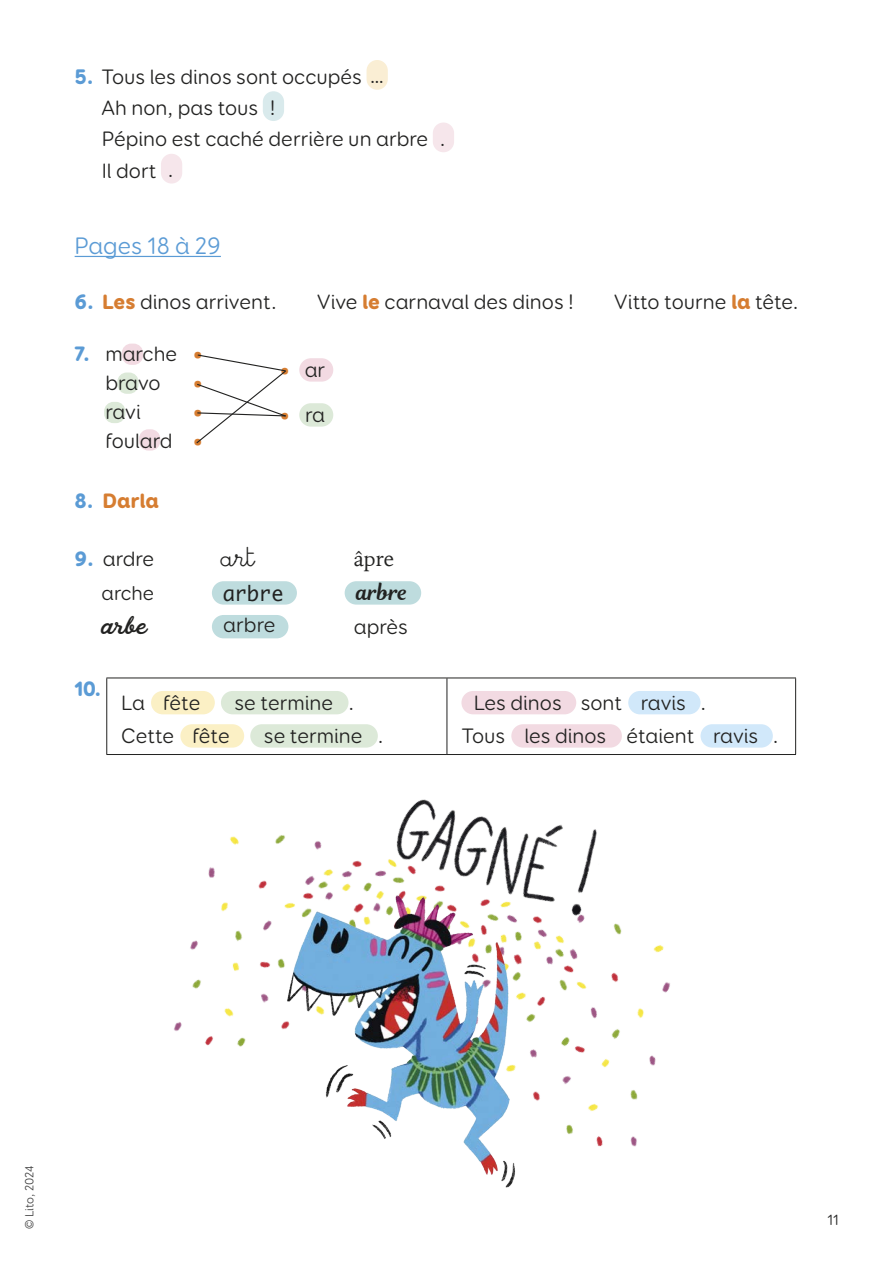
<style>
.page{position:relative;width:893px;height:1263px;background:#fff}
.page>*{position:absolute;margin:0;border:0;box-sizing:border-box;transform-origin:0 0}
.t1{font:31.5px "Booster Next FY";color:#d67d31}
.t2{font:700 30px "Gino School Script";color:#222221}
.t3{font:24px "Booster Next FY";color:#5b9bd5}
.t4{font:24px "Hanley Pro Script";color:#222221}
.t5{font:21px "Booster Next FY";color:#222221}
.t6{font:900 21px "Booster Next FY";color:#d67d31}
.t7{font:900 21px "Booster Next FY";color:#5b9bd5}
.t8{font:21px "Magnolia Script";color:#222221}
.t9{font:21px "Iowan Old Style";color:#222221}
.t10{font:20.25px "Booster Next FY";color:#222221}
.t11{font:20.25px "Monaco";color:#222221}
.t12{font:15px "Booster Next FY";color:#222221}
.t13{font:12px "Booster Next FY";color:#424242}
.s1{font-weight:900;color:#5b9bd5}
.s2{font-weight:900;color:#d67d31}
.s3{font-size:31.5px;color:#d67d31}
.s4{color:#5b9bd5}
</style>
<div class="page">
<img style="left:174px;top:835px;width:398px;height:299px">
<hr style="left:75px;top:256px;width:146px;height:1px;background:#5b9bd5">
<div style="left:367px;top:60px;width:21px;height:30px;background:#faeed4;border-radius:11px"></div>
<div style="left:263px;top:91px;width:21px;height:30px;background:#d9eaec;border-radius:11px"></div>
<div style="left:433px;top:123px;width:21px;height:29px;background:#f6e6eb;border-radius:11px"></div>
<div style="left:161px;top:154px;width:21px;height:30px;background:#f6e6eb;border-radius:11px"></div>
<div style="left:122px;top:344px;width:21px;height:21px;background:#f2dae2;border-radius:9px"></div>
<div style="left:139px;top:429px;width:21px;height:22px;background:#f2dae2;border-radius:9px"></div>
<div style="left:117px;top:372px;width:22px;height:22px;background:#dce9d8;border-radius:9px"></div>
<div style="left:104px;top:402px;width:21px;height:21px;background:#dce9d8;border-radius:9px"></div>
<div style="left:299px;top:358px;width:34px;height:24px;background:#f2dae2;border-radius:12px"></div>
<div style="left:299px;top:403px;width:34px;height:24px;background:#dce9d8;border-radius:12px"></div>
<svg style="left:196px;top:354px;width:90px;height:90px"></svg>
<div style="left:212px;top:581px;width:85px;height:24px;background:#bedcde;border-radius:12px"></div>
<div style="left:345px;top:581px;width:76px;height:24px;background:#bedcde;border-radius:12px"></div>
<div style="left:212px;top:615px;width:76px;height:23px;background:#bedcde;border-radius:12px"></div>
<hr style="left:106px;top:678px;width:341px;height:1px;background:#222221">
<hr style="left:106px;top:678px;width:1px;height:76px;background:#222221">
<hr style="left:447px;top:678px;width:349px;height:1px;background:#222221">
<hr style="left:447px;top:678px;width:1px;height:76px;background:#222221">
<hr style="left:795px;top:678px;width:1px;height:76px;background:#222221">
<hr style="left:106px;top:754px;width:341px;height:1px;background:#222221">
<hr style="left:447px;top:754px;width:349px;height:1px;background:#222221">
<div style="left:151px;top:691px;width:64px;height:23px;background:#fbf0c5;border-radius:12px"></div>
<div style="left:221px;top:691px;width:127px;height:23px;background:#dce9d8;border-radius:12px"></div>
<div style="left:180px;top:724px;width:64px;height:24px;background:#fbf0c5;border-radius:12px"></div>
<div style="left:250px;top:724px;width:128px;height:24px;background:#dce9d8;border-radius:12px"></div>
<div style="left:461px;top:691px;width:115px;height:23px;background:#f2dae2;border-radius:12px"></div>
<div style="left:628px;top:691px;width:72px;height:23px;background:#d1e8fa;border-radius:12px"></div>
<div style="left:511px;top:724px;width:111px;height:24px;background:#f2dae2;border-radius:12px"></div>
<div style="left:700px;top:724px;width:73px;height:24px;background:#d1e8fa;border-radius:12px"></div>
<img style="left:348px;top:746px;width:274px;height:201px">
<img style="left:264px;top:861px;width:280px;height:327px">
<p class="t5" style="left:75px;top:64px;width:311px"><span class="s1">5.</span> Tous les dinos sont occupés …</p>
<p class="t5" style="left:101px;top:95px;width:159px">Ah non, pas tous</p>
<p class="t5" style="left:270px;top:95px;width:7px">!</p>
<p class="t5" style="left:102px;top:126px;width:328px">Pépino est caché derrière un arbre</p>
<p class="t5" style="left:102px;top:158px;width:56px">Il dort</p>
<p class="t5" style="left:168px;top:157px;width:7px">.</p>
<p class="t5" style="left:440px;top:126px;width:7px">.</p>
<p class="t3" style="left:75px;top:231px;width:148px">Pages 18 à 29</p>
<p class="t5" style="left:75px;top:289px;width:204px"><span class="s1">6.</span> <span class="s2">Les</span> dinos arrivent.</p>
<p class="t5" style="left:317px;top:289px;width:259px">Vive <span class="s2">le</span> carnaval des dinos !</p>
<p class="t5" style="left:614px;top:289px;width:186px">Vitto tourne <span class="s2">la</span> tête.</p>
<p class="t7" style="left:75px;top:340px;width:17px">7.</p>
<p class="t5" style="left:105px;top:341px;width:101px">marche <span class="s3">•</span></p>
<p class="t5" style="left:105px;top:370px;width:101px">bravo <span class="s3">•</span></p>
<p class="t5" style="left:105px;top:399px;width:37px">ravi</p>
<p class="t1" style="left:190px;top:391px;width:16px">•</p>
<p class="t5" style="left:105px;top:428px;width:101px">foulard <span class="s3">•</span></p>
<p class="t1" style="left:278px;top:349px;width:16px">•</p>
<p class="t5" style="left:305px;top:357px;width:22px">ar</p>
<p class="t1" style="left:278px;top:394px;width:16px">•</p>
<p class="t5" style="left:305px;top:402px;width:21px">ra</p>
<p class="t6" style="left:75px;top:487px;width:86px"><span class="s4">8.</span> Darla</p>
<p class="t5" style="left:75px;top:546px;width:81px"><span class="s1">9.</span> ardre</p>
<p class="t2" style="left:221px;top:538px;width:35px">art</p>
<p class="t9" style="left:354px;top:540px;width:42px">âpre</p>
<p class="t10" style="left:102px;top:581px;width:54px">arche</p>
<p class="t11" style="left:223px;top:577px;width:62px">arbre</p>
<p class="t8" style="left:357px;top:578px;width:53px">arbre</p>
<p class="t4" style="left:102px;top:606px;width:47px">arbe</p>
<p class="t5" style="left:223px;top:612px;width:54px">arbre</p>
<p class="t5" style="left:354px;top:614px;width:56px">après</p>
<p class="t7" style="left:75px;top:675px;width:28px">10.</p>
<p class="t5" style="left:121px;top:690px;width:25px">La</p>
<p class="t5" style="left:163px;top:690px;width:39px">fête</p>
<p class="t5" style="left:235px;top:690px;width:100px">se termine</p>
<p class="t5" style="left:348px;top:690px;width:7px">.</p>
<p class="t5" style="left:121px;top:723px;width:55px">Cette</p>
<p class="t5" style="left:192px;top:723px;width:39px">fête</p>
<p class="t5" style="left:264px;top:723px;width:100px">se termine</p>
<p class="t5" style="left:378px;top:723px;width:7px">.</p>
<p class="t5" style="left:474px;top:690px;width:90px">Les dinos</p>
<p class="t5" style="left:581px;top:690px;width:43px">sont</p>
<p class="t5" style="left:641px;top:690px;width:47px">ravis</p>
<p class="t5" style="left:700px;top:690px;width:7px">.</p>
<p class="t5" style="left:461px;top:723px;width:45px">Tous</p>
<p class="t5" style="left:524px;top:723px;width:83px">les dinos</p>
<p class="t5" style="left:626px;top:723px;width:69px">étaient</p>
<p class="t5" style="left:713px;top:723px;width:47px">ravis</p>
<p class="t5" style="left:773px;top:723px;width:7px">.</p>
<p class="t13" style="left:22px;top:1229px;width:65px;rotate:-90deg">© Lito, 2024</p>
<p class="t12" style="left:828px;top:1211px;width:13px">11</p>
</div>
